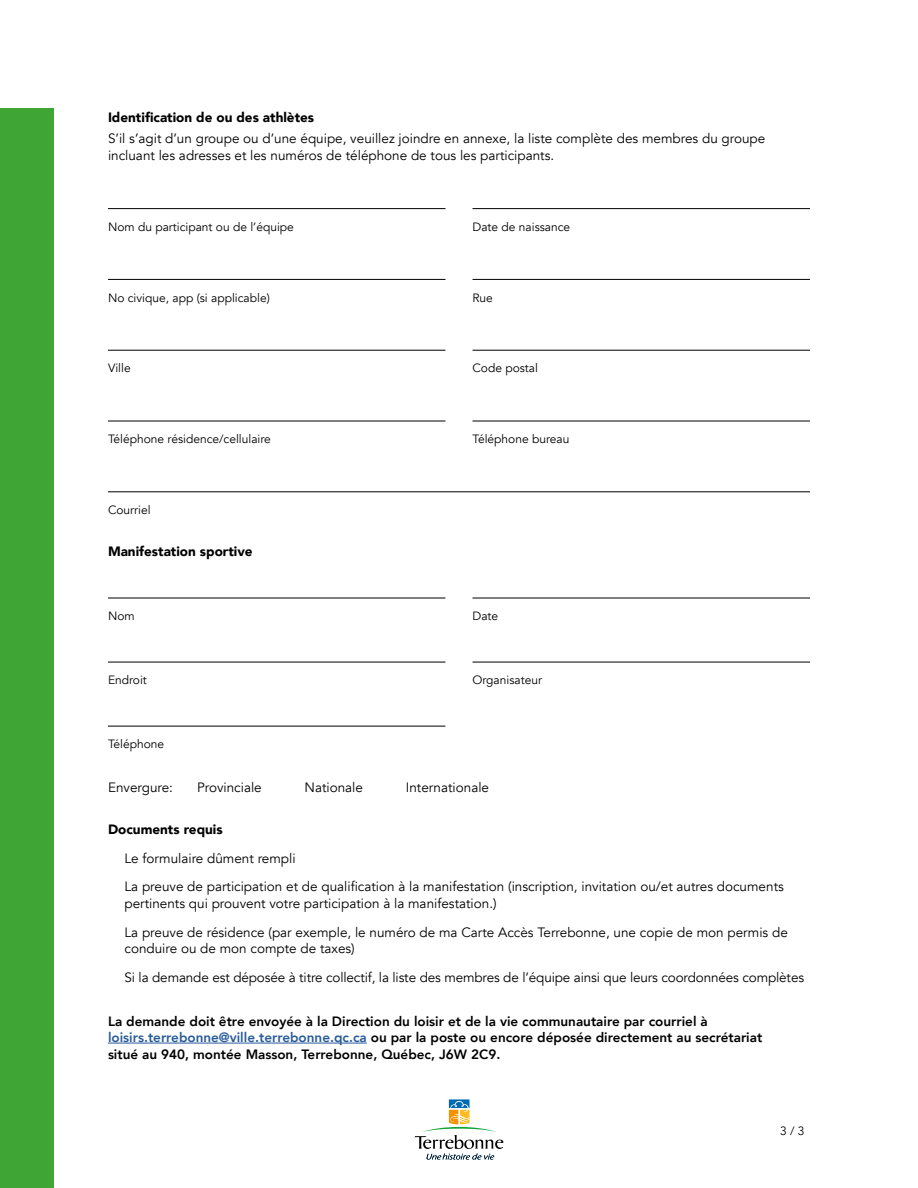
<style>
.page{position:relative;width:918px;height:1188px;background:#fff}
.page>*{position:absolute;margin:0;border:0;box-sizing:border-box;transform-origin:0 0}
.Texte_courant{font:13.5px/16.5px "Avenir";color:#000}
.Texte_courant-2{font:800 13.5px/16.5px "Avenir";color:#000}
.Texte_courant_-_Titr{font:900 13.5px "Avenir";color:#000}
.Texte_courant-3{font:12px "Avenir";color:#000}
.s1{color:#275b9b}
</style>
<div class="page">
<div style="left:0;top:108px;width:54px;height:1080px;background:#3fa535"></div>
<svg style="left:415px;top:1099px;width:88px;height:61px"></svg>
<hr style="left:108px;top:1043px;width:259px;height:1px;background:#275b9b">
<hr style="left:108px;top:208px;width:338px;height:1px;background:#000">
<hr style="left:472px;top:208px;width:338px;height:1px;background:#000">
<hr style="left:108px;top:279px;width:338px;height:1px;background:#000">
<hr style="left:472px;top:279px;width:338px;height:1px;background:#000">
<hr style="left:108px;top:350px;width:338px;height:1px;background:#000">
<hr style="left:472px;top:350px;width:338px;height:1px;background:#000">
<hr style="left:108px;top:421px;width:338px;height:1px;background:#000">
<hr style="left:472px;top:421px;width:338px;height:1px;background:#000">
<hr style="left:108px;top:492px;width:702px;height:1px;background:#000">
<hr style="left:108px;top:598px;width:338px;height:1px;background:#000">
<hr style="left:472px;top:598px;width:338px;height:1px;background:#000">
<hr style="left:108px;top:662px;width:338px;height:1px;background:#000">
<hr style="left:472px;top:662px;width:338px;height:1px;background:#000">
<hr style="left:108px;top:726px;width:338px;height:1px;background:#000">
<p class="Texte_courant_-_Titr" style="left:108px;top:105px;width:208px">Identification de ou des athlètes</p>
<p class="Texte_courant" style="left:108px;top:131px;width:659px">S’il s’agit d’un groupe ou d’une équipe, veuillez joindre en annexe, la liste complète des membres du groupe incluant les adresses et les numéros de téléphone de tous les participants.</p>
<p class="Texte_courant-3" style="left:108px;top:219px;width:187px">Nom du participant ou de l’équipe</p>
<p class="Texte_courant-3" style="left:472px;top:219px;width:99px">Date de naissance</p>
<p class="Texte_courant-3" style="left:108px;top:290px;width:163px">No civique, app (si applicable)</p>
<p class="Texte_courant-3" style="left:472px;top:290px;width:22px">Rue</p>
<p class="Texte_courant-3" style="left:108px;top:361px;width:24px">Ville</p>
<p class="Texte_courant-3" style="left:472px;top:361px;width:67px">Code postal</p>
<p class="Texte_courant-3" style="left:108px;top:432px;width:164px">Téléphone résidence/cellulaire</p>
<p class="Texte_courant-3" style="left:472px;top:432px;width:98px">Téléphone bureau</p>
<p class="Texte_courant-3" style="left:108px;top:503px;width:44px">Courriel</p>
<p class="Texte_courant_-_Titr" style="left:108px;top:540px;width:146px">Manifestation sportive</p>
<p class="Texte_courant-3" style="left:108px;top:609px;width:28px">Nom</p>
<p class="Texte_courant-3" style="left:472px;top:609px;width:27px">Date</p>
<p class="Texte_courant-3" style="left:108px;top:673px;width:40px">Endroit</p>
<p class="Texte_courant-3" style="left:472px;top:673px;width:71px">Organisateur</p>
<p class="Texte_courant-3" style="left:108px;top:737px;width:58px">Téléphone</p>
<p class="Texte_courant" style="left:108px;top:779px;width:67px">Envergure:</p>
<p class="Texte_courant" style="left:197px;top:779px;width:66px">Provinciale</p>
<p class="Texte_courant" style="left:305px;top:779px;width:60px">Nationale</p>
<p class="Texte_courant" style="left:406px;top:779px;width:85px">Internationale</p>
<p class="Texte_courant_-_Titr" style="left:108px;top:818px;width:116px">Documents requis</p>
<p class="Texte_courant" style="left:125px;top:850px;width:173px">Le formulaire dûment rempli</p>
<p class="Texte_courant" style="left:125px;top:879px;width:661px">La preuve de participation et de qualification à la manifestation (inscription, invitation ou/et autres documents pertinents qui prouvent votre participation à la manifestation.)</p>
<p class="Texte_courant" style="left:125px;top:924px;width:665px">La preuve de résidence (par exemple, le numéro de ma Carte Accès Terrebonne, une copie de mon permis de conduire ou de mon compte de taxes)</p>
<p class="Texte_courant" style="left:125px;top:969px;width:681px">Si la demande est déposée à titre collectif, la liste des membres de l’équipe ainsi que leurs coordonnées complètes</p>
<p class="Texte_courant-2" style="left:108px;top:1013px;width:656px">La demande doit être envoyée à la Direction du loisir et de la vie communautaire par courriel à <span class="s1">loisirs.terrebonne@ville.terrebonne.qc.ca</span> ou par la poste ou encore déposée directement au secrétariat situé au 940, montée Masson, Terrebonne, Québec, J6W 2C9.</p>
<p class="Texte_courant-3" style="left:780px;top:1124px;width:26px">3 / 3</p>
</div>
